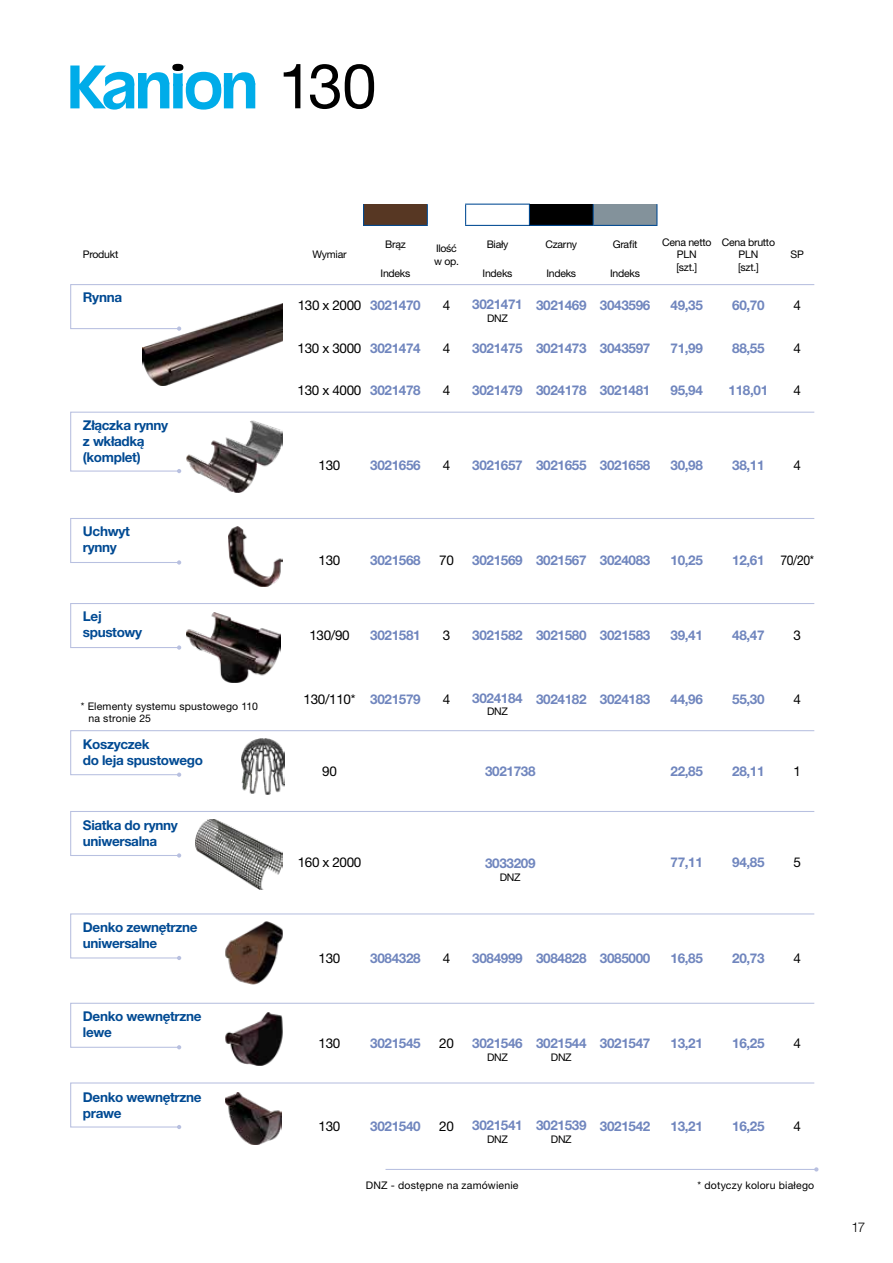
<style>
.page{position:relative;width:893px;height:1263px;background:#fff}
.page>*{position:absolute;margin:0;border:0;box-sizing:border-box;transform-origin:0 0}
.t1{font:62.4px "Helvetica Neue LT Pro";color:#000}
.t2{font:700 13.5px "Helvetica Neue LT Pro";letter-spacing:-.025em;color:#7086be}
.t3{font:700 13.5px/16.2px "Helvetica Neue LT Pro";letter-spacing:-.025em;color:#004a93}
.t4{font:13.5px "Helvetica Neue LT Pro";letter-spacing:-.025em;color:#000}
.t5{font:13.5px "Helvetica Neue LT Pro";letter-spacing:-.025em;color:#000;scale:.9 1}
.t6{font:300 13.5px "Helvetica Neue LT Pro";color:#000}
.t7{font:10.5px/12.6px "Helvetica Neue LT Pro";letter-spacing:-.025em;color:#000;text-align:center}
.t8{font:10.5px/12px "Helvetica Neue LT Pro";letter-spacing:.015em;color:#000}
.t9{font:10.5px "Helvetica Neue LT Pro";letter-spacing:.02em;color:#000}
.s1{font-weight:700;color:#7086be}
</style>
<div class="page">
<hr style="left:385px;top:1169px;width:431px;height:1px;background:#b8c0e0">
<svg style="left:814px;top:1167px;width:4px;height:4px"></svg>
<div style="left:364px;top:204px;width:63px;height:21px;background:#573723"></div>
<div style="left:529px;top:204px;width:64px;height:21px;background:#000"></div>
<div style="left:593px;top:204px;width:64px;height:21px;background:#83929b"></div>
<svg style="left:363px;top:204px;width:1px;height:21px"></svg>
<svg style="left:427px;top:204px;width:1px;height:21px"></svg>
<hr style="left:363px;top:225px;width:65px;height:1px;background:#004a93">
<svg style="left:593px;top:204px;width:1px;height:21px"></svg>
<svg style="left:656px;top:204px;width:1px;height:21px"></svg>
<hr style="left:529px;top:225px;width:64px;height:1px;background:#004a93">
<hr style="left:593px;top:225px;width:64px;height:1px;background:#004a93">
<hr style="left:465px;top:204px;width:65px;height:1px;background:#004a93">
<svg style="left:465px;top:205px;width:1px;height:20px"></svg>
<svg style="left:529px;top:205px;width:1px;height:20px"></svg>
<hr style="left:465px;top:225px;width:64px;height:1px;background:#004a93">
<img style="left:142px;top:331px;width:141px;height:55px">
<img style="left:195px;top:472px;width:61px;height:20px">
<img style="left:242px;top:777px;width:42px;height:17px">
<img style="left:231px;top:1049px;width:49px;height:16px">
<img style="left:199px;top:650px;width:81px;height:33px">
<img style="left:231px;top:565px;width:50px;height:21px">
<img style="left:208px;top:858px;width:75px;height:31px">
<svg style="left:70px;top:284px;width:745px;height:47px"></svg>
<svg style="left:70px;top:518px;width:745px;height:47px"></svg>
<svg style="left:70px;top:603px;width:745px;height:47px"></svg>
<svg style="left:70px;top:730px;width:745px;height:47px"></svg>
<svg style="left:70px;top:811px;width:745px;height:47px"></svg>
<svg style="left:70px;top:913px;width:745px;height:47px"></svg>
<svg style="left:70px;top:1002px;width:745px;height:47px"></svg>
<svg style="left:70px;top:1082px;width:745px;height:47px"></svg>
<svg style="left:70px;top:411px;width:745px;height:61px"></svg>
<svg style="left:177px;top:469px;width:4px;height:4px"></svg>
<div style="left:172px;top:64px;width:11px;height:7px;background:#000;border-radius:50%"></div>
<svg style="left:70px;top:66px;width:185px;height:44px"></svg>
<img style="left:226px;top:1092px;width:55px;height:53px">
<img style="left:225px;top:921px;width:58px;height:64px">
<h1 class="t1" style="left:278px;top:48px;width:100px">130</h1>
<p class="t7" style="left:83px;top:248px;width:37px">Produkt</p>
<p class="t7" style="left:312px;top:248px;width:36px">Wymiar</p>
<p class="t7" style="left:385px;top:238px;width:22px">Brąz</p>
<p class="t7" style="left:434px;top:242px;width:27px;text-align:left">Ilość w op.</p>
<p class="t7" style="left:487px;top:238px;width:23px">Biały</p>
<p class="t7" style="left:545px;top:238px;width:33px">Czarny</p>
<p class="t7" style="left:613px;top:238px;width:26px">Grafit</p>
<p class="t7" style="left:662px;top:236px;width:51px">Cena netto<br>PLN<br>[szt.]</p>
<p class="t7" style="left:722px;top:236px;width:55px">Cena brutto<br>PLN<br>[szt.]</p>
<p class="t7" style="left:381px;top:267px;width:31px">Indeks</p>
<p class="t7" style="left:483px;top:267px;width:31px">Indeks</p>
<p class="t7" style="left:546px;top:267px;width:31px">Indeks</p>
<p class="t7" style="left:610px;top:267px;width:31px">Indeks</p>
<p class="t7" style="left:791px;top:248px;width:15px">SP</p>
<p class="t3" style="left:83px;top:289px;width:41px">Rynna</p>
<p class="t3" style="left:83px;top:416px;width:87px">Złączka rynny z wkładką (komplet)</p>
<p class="t3" style="left:83px;top:523px;width:48px">Uchwyt rynny</p>
<p class="t3" style="left:83px;top:608px;width:61px">Lej spustowy</p>
<p class="t8" style="left:88px;top:699px;width:171px;text-indent:-8px">* Elementy systemu spustowego 110 na stronie 25</p>
<p class="t3" style="left:83px;top:735px;width:121px">Koszyczek<br>do leja spustowego</p>
<p class="t3" style="left:83px;top:816px;width:96px">Siatka do rynny uniwersalna</p>
<p class="t3" style="left:83px;top:918px;width:116px">Denko zewnętrzne uniwersalne</p>
<p class="t3" style="left:83px;top:1007px;width:120px">Denko wewnętrzne lewe</p>
<p class="t3" style="left:83px;top:1088px;width:120px">Denko wewnętrzne prawe</p>
<p class="t4" style="left:298px;top:297px;width:125px">130 x 2000 <span class="s1">3021470</span></p>
<p class="t4" style="left:443px;top:297px;width:9px">4</p>
<p class="t2" style="left:472px;top:296px;width:52px">3021471</p>
<p class="t7" style="left:487px;top:311px;width:22px">DNZ</p>
<p class="t2" style="left:536px;top:297px;width:116px">3021469 3043596</p>
<p class="t2" style="left:670px;top:297px;width:34px">49,35</p>
<p class="t2" style="left:732px;top:297px;width:34px">60,70</p>
<p class="t4" style="left:793px;top:297px;width:9px">4</p>
<p class="t4" style="left:298px;top:340px;width:125px">130 x 3000 <span class="s1">3021474</span></p>
<p class="t4" style="left:443px;top:340px;width:9px">4</p>
<p class="t2" style="left:472px;top:339px;width:180px">3021475 3021473 3043597</p>
<p class="t2" style="left:670px;top:339px;width:34px">71,99</p>
<p class="t2" style="left:732px;top:339px;width:34px">88,55</p>
<p class="t4" style="left:793px;top:340px;width:9px">4</p>
<p class="t4" style="left:298px;top:382px;width:125px">130 x 4000 <span class="s1">3021478</span></p>
<p class="t4" style="left:443px;top:382px;width:9px">4</p>
<p class="t2" style="left:472px;top:382px;width:180px">3021479 3024178 3021481</p>
<p class="t2" style="left:670px;top:382px;width:34px">95,94</p>
<p class="t2" style="left:729px;top:382px;width:41px">118,01</p>
<p class="t4" style="left:793px;top:382px;width:9px">4</p>
<p class="t4" style="left:319px;top:456px;width:23px">130</p>
<p class="t2" style="left:370px;top:456px;width:52px">3021656</p>
<p class="t4" style="left:443px;top:456px;width:9px">4</p>
<p class="t2" style="left:472px;top:456px;width:180px">3021657 3021655 3021658</p>
<p class="t2" style="left:670px;top:456px;width:34px">30,98</p>
<p class="t2" style="left:732px;top:456px;width:34px">38,11</p>
<p class="t4" style="left:794px;top:456px;width:9px">4</p>
<p class="t4" style="left:319px;top:552px;width:23px">130</p>
<p class="t2" style="left:370px;top:552px;width:52px">3021568</p>
<p class="t4" style="left:439px;top:552px;width:16px">70</p>
<p class="t2" style="left:472px;top:552px;width:180px">3021569 3021567 3024083</p>
<p class="t2" style="left:670px;top:552px;width:34px">10,25</p>
<p class="t5" style="left:732px;top:552px;width:93px"><span class="s1">12,61</span> 70/20*</p>
<p class="t4" style="left:309px;top:627px;width:42px">130/90</p>
<p class="t2" style="left:370px;top:626px;width:52px">3021581</p>
<p class="t4" style="left:443px;top:627px;width:9px">3</p>
<p class="t2" style="left:472px;top:626px;width:180px">3021582 3021580 3021583</p>
<p class="t2" style="left:670px;top:626px;width:34px">39,41</p>
<p class="t2" style="left:732px;top:626px;width:34px">48,47</p>
<p class="t4" style="left:793px;top:627px;width:9px">3</p>
<p class="t4" style="left:304px;top:690px;width:119px">130/110* <span class="s1">3021579</span></p>
<p class="t4" style="left:443px;top:690px;width:9px">4</p>
<p class="t2" style="left:472px;top:689px;width:52px">3024184</p>
<p class="t7" style="left:487px;top:705px;width:22px">DNZ</p>
<p class="t2" style="left:536px;top:690px;width:116px">3024182 3024183</p>
<p class="t2" style="left:670px;top:690px;width:34px">44,96</p>
<p class="t2" style="left:732px;top:690px;width:34px">55,30</p>
<p class="t4" style="left:793px;top:690px;width:9px">4</p>
<p class="t4" style="left:322px;top:763px;width:16px">90</p>
<p class="t2" style="left:485px;top:762px;width:52px">3021738</p>
<p class="t2" style="left:670px;top:762px;width:34px">22,85</p>
<p class="t2" style="left:732px;top:762px;width:34px">28,11</p>
<p class="t4" style="left:793px;top:763px;width:9px">1</p>
<p class="t4" style="left:298px;top:854px;width:65px">160 x 2000</p>
<p class="t2" style="left:485px;top:855px;width:52px">3033209</p>
<p class="t7" style="left:500px;top:871px;width:22px">DNZ</p>
<p class="t2" style="left:670px;top:854px;width:34px">77,11</p>
<p class="t2" style="left:732px;top:854px;width:34px">94,85</p>
<p class="t4" style="left:793px;top:854px;width:9px">5</p>
<p class="t4" style="left:319px;top:950px;width:23px">130</p>
<p class="t2" style="left:370px;top:949px;width:52px">3084328</p>
<p class="t4" style="left:443px;top:950px;width:9px">4</p>
<p class="t2" style="left:472px;top:949px;width:180px">3084999 3084828 3085000</p>
<p class="t2" style="left:670px;top:949px;width:34px">16,85</p>
<p class="t2" style="left:732px;top:949px;width:34px">20,73</p>
<p class="t4" style="left:794px;top:950px;width:9px">4</p>
<p class="t4" style="left:319px;top:1035px;width:23px">130</p>
<p class="t2" style="left:370px;top:1034px;width:52px">3021545</p>
<p class="t4" style="left:439px;top:1035px;width:16px">20</p>
<p class="t2" style="left:472px;top:1035px;width:52px">3021546</p>
<p class="t7" style="left:487px;top:1050px;width:22px">DNZ</p>
<p class="t2" style="left:536px;top:1035px;width:52px">3021544</p>
<p class="t7" style="left:551px;top:1050px;width:22px">DNZ</p>
<p class="t2" style="left:600px;top:1035px;width:52px">3021547</p>
<p class="t2" style="left:670px;top:1035px;width:34px">13,21</p>
<p class="t2" style="left:732px;top:1035px;width:34px">16,25</p>
<p class="t4" style="left:793px;top:1035px;width:9px">4</p>
<p class="t4" style="left:319px;top:1118px;width:23px">130</p>
<p class="t2" style="left:370px;top:1118px;width:52px">3021540</p>
<p class="t4" style="left:439px;top:1118px;width:16px">20</p>
<p class="t2" style="left:472px;top:1117px;width:52px">3021541</p>
<p class="t7" style="left:487px;top:1133px;width:22px">DNZ</p>
<p class="t2" style="left:536px;top:1117px;width:52px">3021539</p>
<p class="t7" style="left:551px;top:1133px;width:22px">DNZ</p>
<p class="t2" style="left:600px;top:1118px;width:52px">3021542</p>
<p class="t2" style="left:670px;top:1118px;width:34px">13,21</p>
<p class="t2" style="left:732px;top:1118px;width:34px">16,25</p>
<p class="t4" style="left:793px;top:1118px;width:9px">4</p>
<p class="t8" style="left:366px;top:1179px;width:154px">DNZ - dostępne na zamówienie</p>
<p class="t9" style="left:697px;top:1179px;width:118px">* dotyczy koloru białego</p>
<p class="t6" style="left:851px;top:1218px;width:15px">17</p>
</div>
